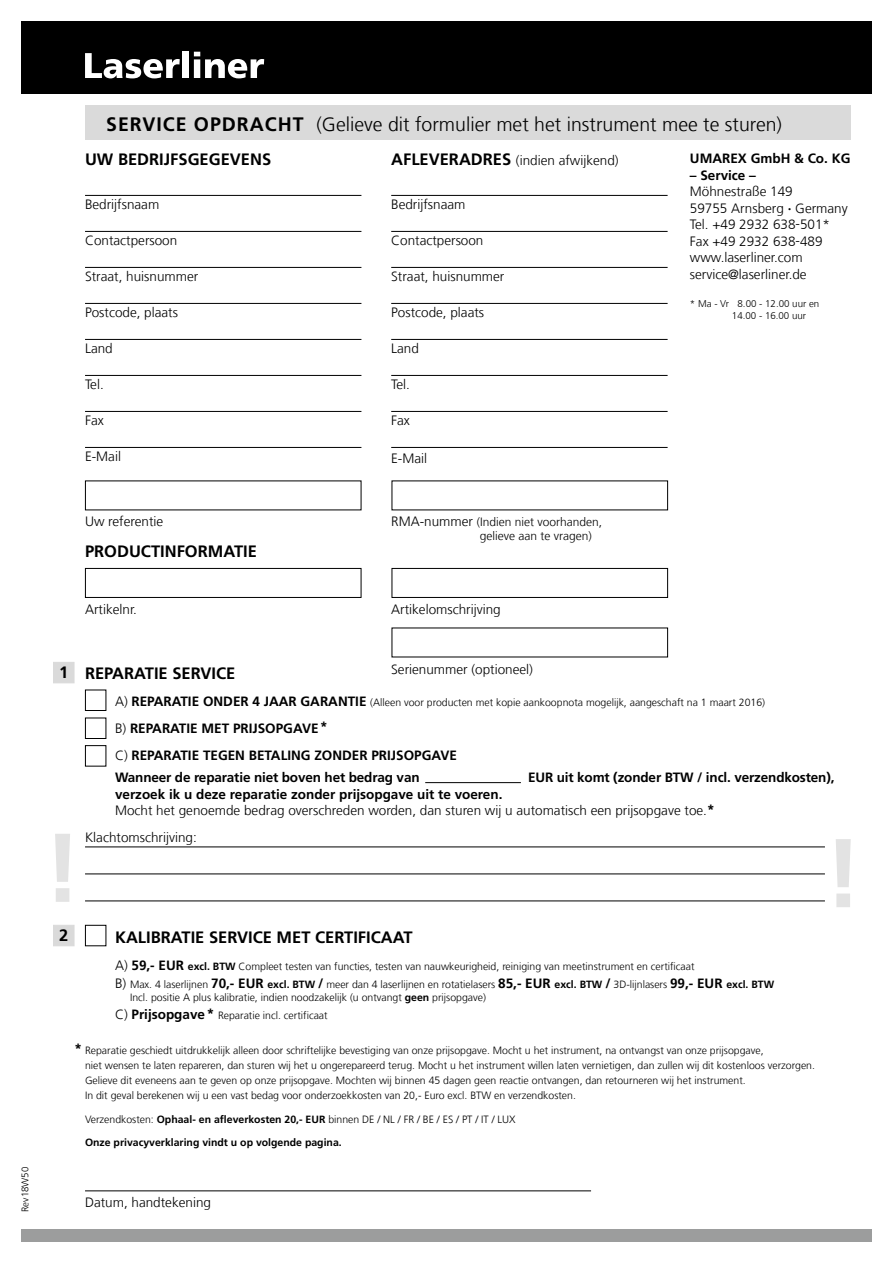
<style>
.page{position:relative;width:893px;height:1263px;background:#fff}
.page>*{position:absolute;margin:0;border:0;box-sizing:border-box;transform-origin:0 0}
.t1{font:700 97.5px "Frutiger LT Com";color:#e3e3e3}
.t2{font:300 19.5px "Frutiger LT Com";color:#000}
.t3{font:700 16.5px "Frutiger LT Com";color:#000}
.t4{font:300 13.5px/16.5px "Frutiger LT Com";color:#000}
.t5{font:700 13.5px/27px "Frutiger LT Com";letter-spacing:-.01em;color:#000}
.t6{font:300 12px/14.4px "Frutiger LT Com";color:#000}
.t7{font:300 10.5px/15px "Frutiger LT Com";color:#000}
.t8{font:700 10.5px "Frutiger LT Com";color:#000}
.t9{font:300 9.75px/12px "Frutiger LT Com";color:#000}
.t10{font:300 9.6px "Frutiger LT Com";color:#000}
.s1{font-weight:700}
.s2{font-weight:700;font-size:16.5px}
.s3{font-size:13.5px}
.s4{font-weight:700;font-size:13.5px}
.s5{font-weight:300}
</style>
<div class="page">
<div style="left:21px;top:21px;width:851px;height:73px;background:#000"></div>
<div style="left:21px;top:1229px;width:851px;height:13px;background:#9c9d9d"></div>
<svg style="left:85px;top:53px;width:95px;height:25px"></svg>
<div style="left:183px;top:51px;width:6px;height:27px;background:#fff"></div>
<svg style="left:194px;top:52px;width:70px;height:26px"></svg>
<div style="left:85px;top:106px;width:765px;height:34px;background:#dadada"></div>
<hr style="left:85px;top:195px;width:276px;height:1px;background:#000">
<hr style="left:85px;top:231px;width:276px;height:1px;background:#000">
<hr style="left:85px;top:267px;width:276px;height:1px;background:#000">
<hr style="left:85px;top:303px;width:276px;height:1px;background:#000">
<hr style="left:85px;top:339px;width:276px;height:1px;background:#000">
<hr style="left:85px;top:375px;width:276px;height:1px;background:#000">
<hr style="left:85px;top:411px;width:276px;height:1px;background:#000">
<hr style="left:85px;top:447px;width:276px;height:1px;background:#000">
<hr style="left:391px;top:195px;width:277px;height:1px;background:#000">
<hr style="left:391px;top:231px;width:277px;height:1px;background:#000">
<hr style="left:391px;top:267px;width:277px;height:1px;background:#000">
<hr style="left:391px;top:303px;width:277px;height:1px;background:#000">
<hr style="left:391px;top:339px;width:277px;height:1px;background:#000">
<hr style="left:391px;top:375px;width:277px;height:1px;background:#000">
<hr style="left:391px;top:411px;width:277px;height:1px;background:#000">
<hr style="left:391px;top:447px;width:277px;height:1px;background:#000">
<div style="left:392px;top:568px;width:276px;height:30px;border:1px solid #000"></div>
<div style="left:85px;top:568px;width:276px;height:30px;border:1px solid #000"></div>
<hr style="left:85px;top:1190px;width:506px;height:1px;background:#000">
<hr style="left:85px;top:847px;width:740px;height:1px;background:#000">
<hr style="left:85px;top:874px;width:740px;height:1px;background:#000">
<hr style="left:85px;top:901px;width:740px;height:1px;background:#000">
<div style="left:85px;top:690px;width:21px;height:21px;border:1px solid #000"></div>
<div style="left:85px;top:718px;width:21px;height:21px;border:1px solid #000"></div>
<div style="left:85px;top:745px;width:21px;height:21px;border:1px solid #000"></div>
<hr style="left:425px;top:782px;width:96px;height:1px;background:#000">
<div style="left:85px;top:925px;width:21px;height:21px;border:1px solid #000"></div>
<div style="left:53px;top:662px;width:21px;height:21px;background:#dadada"></div>
<div style="left:53px;top:925px;width:21px;height:21px;background:#dadada"></div>
<p class="t10" style="left:20px;top:1212px;width:47px;rotate:-90deg">Rev18W50</p>
<h2 class="t2" style="left:106px;top:112px;width:677px"><span class="s1">SERVICE OPDRACHT</span> (Gelieve dit formulier met het instrument mee te sturen)</h2>
<h3 class="t3" style="left:85px;top:150px;width:188px">UW BEDRIJFSGEGEVENS</h3>
<p class="t4" style="left:85px;top:196px;width:76px">Bedrijfsnaam</p>
<p class="t4" style="left:85px;top:232px;width:94px">Contactpersoon</p>
<p class="t4" style="left:85px;top:268px;width:115px">Straat, huisnummer</p>
<p class="t4" style="left:85px;top:304px;width:95px">Postcode, plaats</p>
<p class="t4" style="left:85px;top:340px;width:29px">Land</p>
<p class="t4" style="left:85px;top:376px;width:20px">Tel.</p>
<p class="t4" style="left:85px;top:412px;width:20px">Fax</p>
<p class="t4" style="left:85px;top:448px;width:37px">E-Mail</p>
<p class="t4" style="left:85px;top:513px;width:80px">Uw referentie</p>
<h3 class="t3" style="left:85px;top:541px;width:173px">PRODUCTINFORMATIE</h3>
<p class="t4" style="left:391px;top:153px;width:229px"><span class="s2">AFLEVERADRES</span> (indien afwijkend)</p>
<p class="t4" style="left:391px;top:196px;width:76px">Bedrijfsnaam</p>
<p class="t4" style="left:391px;top:232px;width:94px">Contactpersoon</p>
<p class="t4" style="left:391px;top:268px;width:115px">Straat, huisnummer</p>
<p class="t4" style="left:391px;top:304px;width:95px">Postcode, plaats</p>
<p class="t4" style="left:391px;top:340px;width:29px">Land</p>
<p class="t4" style="left:391px;top:376px;width:20px">Tel.</p>
<p class="t4" style="left:391px;top:412px;width:20px">Fax</p>
<p class="t4" style="left:391px;top:450px;width:37px">E-Mail</p>
<p class="t6" style="left:480px;top:514px;width:124px;text-indent:-88px"><span class="s3">RMA-nummer</span> (Indien niet voorhanden, gelieve aan te vragen)</p>
<p class="t4" style="left:85px;top:601px;width:54px">Artikelnr.</p>
<p class="t4" style="left:391px;top:601px;width:111px">Artikelomschrijving</p>
<p class="t5" style="left:690px;top:145px;width:162px">UMAREX GmbH &amp; Co. KG</p>
<p class="t5" style="left:690px;top:162px;width:68px">– Service –</p>
<p class="t4" style="left:690px;top:183px;width:159px">Möhnestraße 149<br>59755 Arnsberg <span class="s1">·</span> Germany<br>Tel. +49 2932 638-501*<br>Fax +49 2932 638-489 www.laserliner.com service@laserliner.de</p>
<p class="t9" style="left:732px;top:298px;width:89px;text-indent:-42px">* Ma - Vr 8.00 - 12.00 uur en<br>14.00 - 16.00 uur</p>
<p class="t4" style="left:391px;top:661px;width:143px">Serienummer (optioneel)</p>
<h3 class="t3" style="left:59px;top:662px;width:11px">1</h3>
<h3 class="t3" style="left:85px;top:663px;width:152px">REPARATIE SERVICE</h3>
<p class="t7" style="left:115px;top:695px;width:652px"><span class="s3">A)</span> <span class="s4">REPARATIE ONDER 4 JAAR GARANTIE</span> (Alleen voor producten met kopie aankoopnota mogelijk, aangeschaft na 1 maart 2016)</p>
<p class="t5" style="left:115px;top:715px;width:344px"><span class="s5">B)</span> REPARATIE MET PRIJSOPGAVE*<br><span class="s5">C)</span> REPARATIE TEGEN BETALING ZONDER PRIJSOPGAVE</p>
<p class="t5" style="left:115px;top:764px;width:306px">Wanneer de reparatie niet boven het bedrag van</p>
<p class="t5" style="left:528px;top:764px;width:308px">EUR uit komt (zonder BTW / incl. verzendkosten),</p>
<p class="t4" style="left:115px;top:786px;width:601px"><span class="s1">verzoek ik u deze reparatie zonder prijsopgave uit te voeren.<br></span>Mocht het genoemde bedrag overschreden worden, dan sturen wij u automatisch een prijsopgave toe.<span class="s1">*</span></p>
<p class="t4" style="left:85px;top:830px;width:113px">Klachtomschrijving:</p>
<h1 class="t1" style="left:44px;top:811px;width:39px">!</h1>
<h1 class="t1" style="left:824px;top:816px;width:39px">!</h1>
<h3 class="t3" style="left:59px;top:925px;width:11px">2</h3>
<h3 class="t3" style="left:115px;top:927px;width:299px">KALIBRATIE SERVICE MET CERTIFICAAT</h3>
<p class="t7" style="left:115px;top:957px;width:661px;line-height:18px"><span class="s3">A)</span> <span class="s4">59,- EUR</span> <span class="s1">excl. BTW</span> Compleet testen van functies, testen van nauwkeurigheid, reiniging van meetinstrument en certificaat<br><span class="s3">B)</span> Max. 4 laserlijnen <span class="s4">70,- EUR</span> <span class="s1">excl. BTW</span> <span class="s4">/</span> meer dan 4 laserlijnen en rotatielasers <span class="s4">85,- EUR</span> <span class="s1">excl. BTW</span> <span class="s4">/</span> 3D-lijnlasers <span class="s4">99,- EUR</span> <span class="s1">excl. BTW</span></p>
<p class="t7" style="left:115px;top:988px;width:372px;line-height:18px;text-indent:15px">Incl. positie A plus kalibratie, indien noodzakelijk (u ontvangt <span class="s1">geen</span> prijsopgave)<br><span class="s3">C)</span> <span class="s4">Prijsopgave*</span> Reparatie incl. certificaat</p>
<p class="t7" style="left:85px;top:1043px;width:731px">Reparatie geschiedt uitdrukkelijk alleen door schriftelijke bevestiging van onze prijsopgave. Mocht u het instrument, na ontvangst van onze prijsopgave,<br>niet wensen te laten repareren, dan sturen wij het u ongerepareerd terug. Mocht u het instrument willen laten vernietigen, dan zullen wij dit kostenloos verzorgen.<br>Gelieve dit eveneens aan te geven op onze prijsopgave. Mochten wij binnen 45 dagen geen reactie ontvangen, dan retourneren wij het instrument.<br>In dit geval berekenen wij u een vast bedag voor onderzoekkosten van 20,- Euro excl. BTW en verzendkosten.</p>
<p class="t7" style="left:85px;top:1111px;width:432px">Verzendkosten: <span class="s1">Ophaal- en afleverkosten 20,- EUR</span> binnen DE / NL / FR / BE / ES / PT / IT / LUX</p>
<p class="t8" style="left:85px;top:1136px;width:258px">Onze privacyverklaring vindt u op volgende pagina.</p>
<p class="t5" style="left:74px;top:1035px;width:9px">*</p>
<p class="t4" style="left:85px;top:1194px;width:128px">Datum, handtekening</p>
</div>
